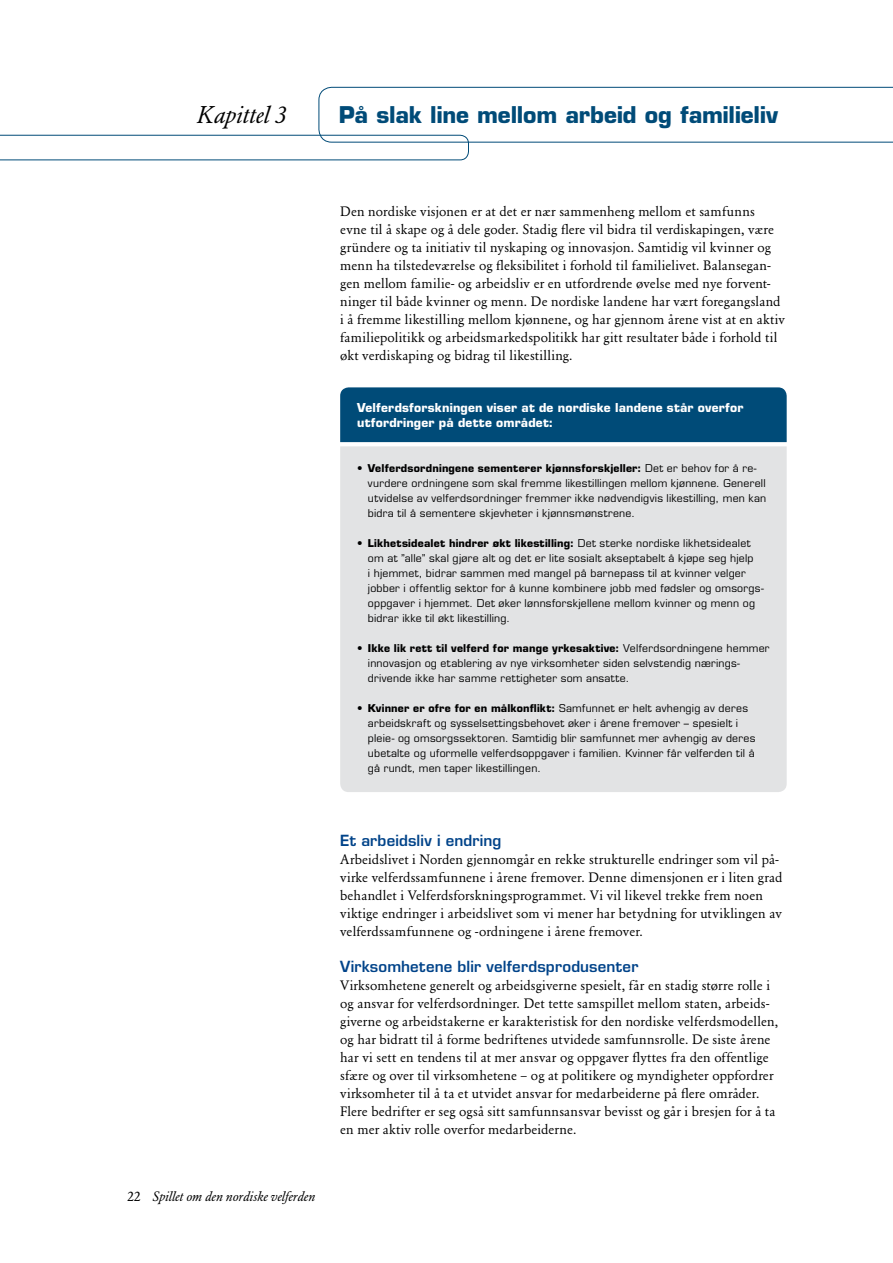
<style>
.page{position:relative;width:893px;height:1263px;background:#fff}
.page>*{position:absolute;margin:0;border:0;box-sizing:border-box;transform-origin:0 0}
.t1{font:italic 24px "Garamond BE";letter-spacing:.005em;color:#000}
.t2{font:700 22.5px "Eurostile";letter-spacing:-.005em;color:#004b78}
.t3{font:600 15px "Eurostile";letter-spacing:.01em;color:#004389}
.t4{font:13.5px/18px "Garamond BE";letter-spacing:.01em;color:#000}
.t5{font:italic 13.5px "Garamond BE";color:#000}
.t6{font:700 12px/15px "Eurostile";letter-spacing:.015em;color:#fff}
.t7{font:10.5px/15px "Eurostile";letter-spacing:.025em;color:#000}
.s1{font-weight:700}
.s2{font-style:normal}
</style>
<div class="page">
<svg style="left:0;top:87px;width:893px;height:73px"></svg>
<div style="left:340px;top:387px;width:447px;height:55px;background:#004b78"></div>
<div style="left:340px;top:446px;width:447px;height:346px;background:#e2e3e4"></div>
<h1 class="t1" style="left:197px;top:101px;width:92px">Kapittel 3</h1>
<h2 class="t2" style="left:339px;top:101px;width:441px">På slak line mellom arbeid og familieliv</h2>
<p class="t4" style="left:340px;top:202px;width:446px">Den nordiske visjonen er at det er nær sammenheng mellom et samfunns<br>evne til å skape og å dele goder. Stadig flere vil bidra til verdiskapingen, være gründere og ta initiativ til nyskaping og innovasjon. Samtidig vil kvinner og menn ha tilstedeværelse og fleksibilitet i forhold til familielivet. Balansegan&shy;gen mellom familie- og arbeidsliv er en utfordrende øvelse med nye forvent&shy;ninger til både kvinner og menn. De nordiske landene har vært foregangsland i å fremme likestilling mellom kjønnene, og har gjennom årene vist at en aktiv familiepolitikk og arbeidsmarkedspolitikk har gitt resultater både i forhold til økt verdiskaping og bidrag til likestilling.</p>
<p class="t6" style="left:357px;top:401px;width:388px">Velferdsforskningen viser at de nordiske landene står overfor utfordringer på dette området:</p>
<p class="t7" style="left:368px;top:460px;width:400px;text-indent:-11px">• <span class="s1">Velferdsordningene sementerer kjønnsforskjeller:</span> Det er behov for å re&shy;vurdere ordningene som skal fremme likestillingen mellom kjønnene. Generell utvidelse av velferdsordninger fremmer ikke nødvendigvis likestilling, men kan bidra til å sementere skjevheter i kjønnsmønstrene.</p>
<p class="t7" style="left:368px;top:535px;width:397px;text-indent:-11px">• <span class="s1">Likhetsidealet hindrer økt likestilling:</span> Det sterke nordiske likhetsidealet om at ”alle” skal gjøre alt og det er lite sosialt akseptabelt å kjøpe seg hjelp<br>i hjemmet, bidrar sammen med mangel på barnepass til at kvinner velger jobber i offentlig sektor for å kunne kombinere jobb med fødsler og omsorgs&shy;oppgaver i hjemmet. Det øker lønnsforskjellene mellom kvinner og menn og bidrar ikke til økt likestilling.</p>
<p class="t7" style="left:368px;top:640px;width:403px;text-indent:-11px">• <span class="s1">Ikke lik rett til velferd for mange yrkesaktive:</span> Velferdsordningene hemmer innovasjon og etablering av nye virksomheter siden selvstendig nærings&shy;drivende ikke har samme rettigheter som ansatte.</p>
<p class="t7" style="left:368px;top:700px;width:389px;text-indent:-11px">• <span class="s1">Kvinner er ofre for en målkonflikt:</span> Samfunnet er helt avhengig av deres arbeidskraft og sysselsettingsbehovet øker i årene fremover – spesielt i pleie- og omsorgssektoren. Samtidig blir samfunnet mer avhengig av deres ubetalte og uformelle velferdsoppgaver i familien. Kvinner får velferden til å gå rundt, men taper likestillingen.</p>
<p class="t5" style="left:128px;top:1188px;width:189px"><span class="s2">22</span> Spillet om den nordiske velferden</p>
<p class="t3" style="left:340px;top:831px;width:163px">Et arbeidsliv i endring</p>
<p class="t4" style="left:340px;top:850px;width:444px">Arbeidslivet i Norden gjennomgår en rekke strukturelle endringer som vil på&shy;virke velferdssamfunnene i årene fremover. Denne dimensjonen er i liten grad behandlet i Velferdsforskningsprogrammet. Vi vil likevel trekke frem noen viktige endringer i arbeidslivet som vi mener har betydning for utviklingen av velferdssamfunnene og -ordningene i årene fremover.</p>
<p class="t3" style="left:340px;top:957px;width:300px">Virksomhetene blir velferdsprodusenter</p>
<p class="t4" style="left:340px;top:976px;width:440px">Virksomhetene generelt og arbeidsgiverne spesielt, får en stadig større rolle i og ansvar for velferdsordninger. Det tette samspillet mellom staten, arbeids&shy;giverne og arbeidstakerne er karakteristisk for den nordiske velferdsmodellen, og har bidratt til å forme bedriftenes utvidede samfunnsrolle. De siste årene har vi sett en tendens til at mer ansvar og oppgaver flyttes fra den offentlige sfære og over til virksomhetene – og at politikere og myndigheter oppfordrer virksomheter til å ta et utvidet ansvar for medarbeiderne på flere områder.<br>Flere bedrifter er seg også sitt samfunnsansvar bevisst og går i bresjen for å ta en mer aktiv rolle overfor medarbeiderne.</p>
</div>
